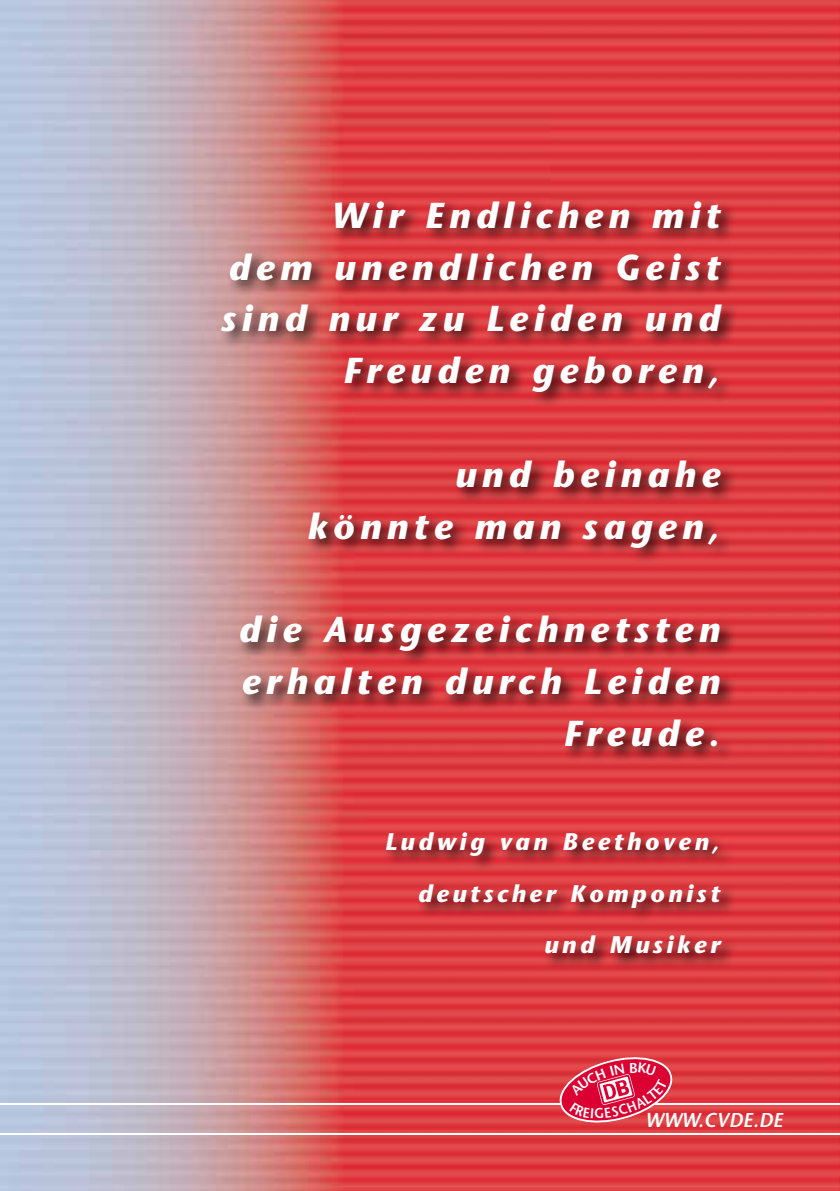
<style>
.page{position:relative;width:840px;height:1191px;background:#fff}
.page>*{position:absolute;margin:0;border:0;box-sizing:border-box;transform-origin:0 0}
.t1{font:italic 700 36px/51.8px "Stone Sans";letter-spacing:.15em;color:#fff;text-align:right}
.t2{font:italic 700 24px/51.8px "Stone Sans";letter-spacing:.15em;color:#fff;text-align:right}
.t3{font:italic 600 20px "Stone Sans";color:#fff}
</style>
<div class="page">
<img style="left:0;top:0;width:839px;height:1191px">
<hr style="left:0;top:1133px;width:839px;height:1px;background:#fff">
<hr style="left:0;top:1103px;width:839px;height:1px;background:#fff">
<div style="left:217px;top:197px;width:519px;height:773px;background:#000;opacity:.75"></div>
<svg style="left:554px;top:1051px;width:120px;height:77px;background:#e0334d"></svg>
<p class="t1" style="left:221px;top:189px;width:500px">Wir Endlichen mit<br>dem unendlichen Geist sind nur zu Leiden und<br>Freuden geboren,</p>
<p class="t1" style="left:307px;top:448px;width:413px">und beinahe könnte man sagen,</p>
<p class="t1" style="left:238px;top:603px;width:482px">die Ausgezeichnetsten erhalten durch Leiden<br>Freude.</p>
<p class="t2" style="left:384px;top:815px;width:336px">Ludwig van Beethoven, deutscher Komponist und Musiker</p>
<p class="t3" style="left:698px;top:1107px;width:19px">.CVD</p>
<p class="t3" style="left:742px;top:1107px;width:41px">E.DE</p>
<p class="t3" style="left:645px;top:1107px;width:19px">WWW</p>
</div>
